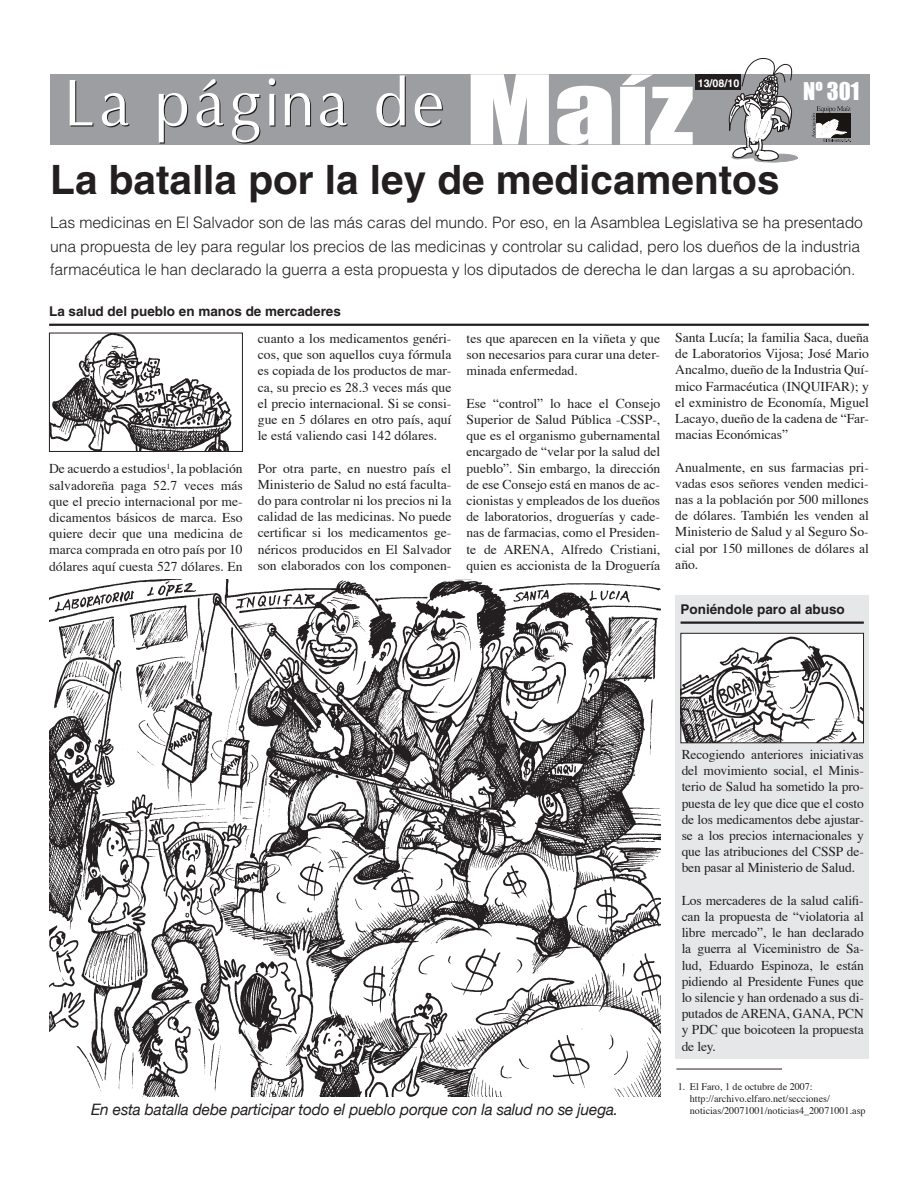
<style>
.page{position:relative;width:918px;height:1188px;background:#fff}
.page>*{position:absolute;margin:0;border:0;box-sizing:border-box;transform-origin:0 0}
.t1{font:700 40.5px "Helvetica";color:#231f20}
.t2{font:22.5px "Impact";color:#fff}
.t3{font:300 15.75px/23.7px "Helvetica";letter-spacing:-.01em;color:#231f20}
.t4{font:italic 15.75px "Helvetica Neue";letter-spacing:-.01em;color:#231f20}
.t5{font:13.5px/16.2px "Times";color:#231f20;text-align:justify}
.t6{font:700 13.5px "Helvetica";color:#231f20}
.t7{font:700 10.65px "Helvetica";color:#fff}
.t8{font:10.2px/12.1px "Times";color:#231f20}
</style>
<div class="page">
<div style="left:675px;top:595px;width:194px;height:463px;background:#e6e7e9"></div>
<div style="left:50px;top:74px;width:820px;height:71px;background:#9c9ea1"></div>
<svg style="left:471px;top:74px;width:78px;height:70px;background:#f3f3f3"></svg>
<svg style="left:557px;top:86px;width:55px;height:58px;background:#edeeee"></svg>
<svg style="left:620px;top:74px;width:73px;height:70px"></svg>
<svg style="left:729px;top:58px;width:69px;height:104px"></svg>
<svg style="left:70px;top:80px;width:23px;height:47px"></svg>
<svg style="left:102px;top:93px;width:27px;height:34px"></svg>
<svg style="left:159px;top:93px;width:29px;height:51px"></svg>
<svg style="left:197px;top:79px;width:27px;height:48px"></svg>
<svg style="left:232px;top:93px;width:28px;height:51px"></svg>
<svg style="left:269px;top:78px;width:7px;height:49px"></svg>
<svg style="left:285px;top:93px;width:26px;height:34px"></svg>
<svg style="left:320px;top:93px;width:27px;height:34px"></svg>
<svg style="left:376px;top:75px;width:30px;height:52px"></svg>
<svg style="left:415px;top:93px;width:28px;height:34px"></svg>
<hr style="left:681px;top:622px;width:183px;height:2px;background:#231f20">
<svg style="left:812px;top:106px;width:39px;height:36px"></svg>
<hr style="left:49px;top:324px;width:820px;height:2px;background:#231f20">
<img style="left:683px;top:636px;width:179px;height:105px">
<div style="left:681px;top:633px;width:183px;height:110px;border:1px solid #231f20"></div>
<div style="left:695px;top:74px;width:46px;height:16px;background:#231f20"></div>
<hr style="left:676px;top:1069px;width:106px;height:1px;background:#231f20">
<img style="left:51px;top:335px;width:181px;height:115px">
<div style="left:49px;top:333px;width:194px;height:119px;border:1px solid #231f20"></div>
<img style="left:49px;top:580px;width:611px;height:517px">
<p class="t7" style="left:698px;top:77px;width:43px">13/08/10</p>
<h2 class="t2" style="left:803px;top:77px;width:58px">Nº 301</h2>
<h1 class="t1" style="left:50px;top:157px;width:731px">La batalla por la ley de medicamentos</h1>
<p class="t3" style="left:50px;top:212px;width:814px">Las medicinas en El Salvador son de las más caras del mundo. Por eso, en la Asamblea Legislativa se ha presentado una propuesta de ley para regular los precios de las medicinas y controlar su calidad, pero los dueños de la industria farmacéutica le han declarado la guerra a esta propuesta y los diputados de derecha le dan largas a su aprobación.</p>
<p class="t6" style="left:49px;top:303px;width:293px">La salud del pueblo en manos de mercaderes</p>
<p class="t5" style="left:49px;top:462px;width:195px">De acuerdo a estudios<sup>1</sup>, la población salvadoreña paga 52.7 veces más que el precio internacional por me&shy;dicamentos básicos de marca. Eso quiere decir que una medicina de marca comprada en otro país por 10 dólares aquí cuesta 527 dólares. En</p>
<p class="t5" style="left:258px;top:332px;width:195px">cuanto a los medicamentos genéri&shy;cos, que son aquellos cuya fórmula es copiada de los productos de mar&shy;ca, su precio es 28.3 veces más que el precio internacional. Si se consi&shy;gue en 5 dólares en otro país, aquí le está valiendo casi 142 dólares.</p>
<p class="t5" style="left:258px;top:461px;width:195px">Por otra parte, en nuestro país el Ministerio de Salud no está faculta&shy;do para controlar ni los precios ni la calidad de las medicinas. No puede certificar si los medicamentos ge&shy;néricos producidos en El Salvador son elaborados con los componen-</p>
<p class="t5" style="left:467px;top:332px;width:195px">tes que aparecen en la viñeta y que son necesarios para curar una deter&shy;minada enfermedad.</p>
<p class="t5" style="left:467px;top:396px;width:195px">Ese “control” lo hace el Consejo Superior de Salud Pública -CSSP-, que es el organismo gubernamental encargado de “velar por la salud del pueblo”. Sin embargo, la dirección de ese Consejo está en manos de ac&shy;cionistas y empleados de los dueños de laboratorios, droguerías y cade&shy;nas de farmacias, como el Presiden&shy;te de ARENA, Alfredo Cristiani, quien es accionista de la Droguería</p>
<p class="t5" style="left:675px;top:331px;width:195px">Santa Lucía; la familia Saca, dueña de Laboratorios Vijosa; José Mario Ancalmo, dueño de la Industria Quí&shy;mico Farmacéutica (INQUIFAR); y el exministro de Eco nomía, Miguel Lacayo, dueño de la cadena de “Far&shy;macias Económicas”</p>
<p class="t5" style="left:675px;top:460px;width:195px">Anualmente, en sus farmacias pri&shy;vadas esos señores venden medici&shy;nas a la población por 500 millones de dólares. También les venden al Ministerio de Salud y al Seguro So&shy;cial por 150 millones de dólares al año.</p>
<p class="t6" style="left:681px;top:601px;width:166px">Poniéndole paro al abuso</p>
<p class="t4" style="left:91px;top:1100px;width:529px">En esta batalla debe participar todo el pueblo porque con la salud no se juega.</p>
<p class="t5" style="left:682px;top:748px;width:184px">Recogiendo anteriores iniciativas del movimiento social, el Minis&shy;terio de Salud ha sometido la pro&shy;puesta de ley que dice que el costo de los medicamentos debe ajustar&shy;se a los precios internacionales y que las atribuciones del CSSP de&shy;ben pasar al Ministerio de Salud.</p>
<p class="t5" style="left:682px;top:893px;width:184px">Los mercaderes de la salud califi&shy;can la propuesta de “violatoria al libre mercado”, le han declarado la guerra al Viceministro de Sa&shy;lud, Eduardo Espinoza, le están pidiendo al Presidente Funes que lo silencie y han ordenado a sus di&shy;putados de ARENA, GANA, PCN y PDC que boicoteen la propuesta de ley.</p>
<p class="t8" style="left:690px;top:1081px;width:177px;text-indent:-12px">1. El Faro, 1 de octubre de 2007: http://archivo.elfaro.net/secciones/ noticias/20071001/noticias4_20071001.asp</p>
</div>
